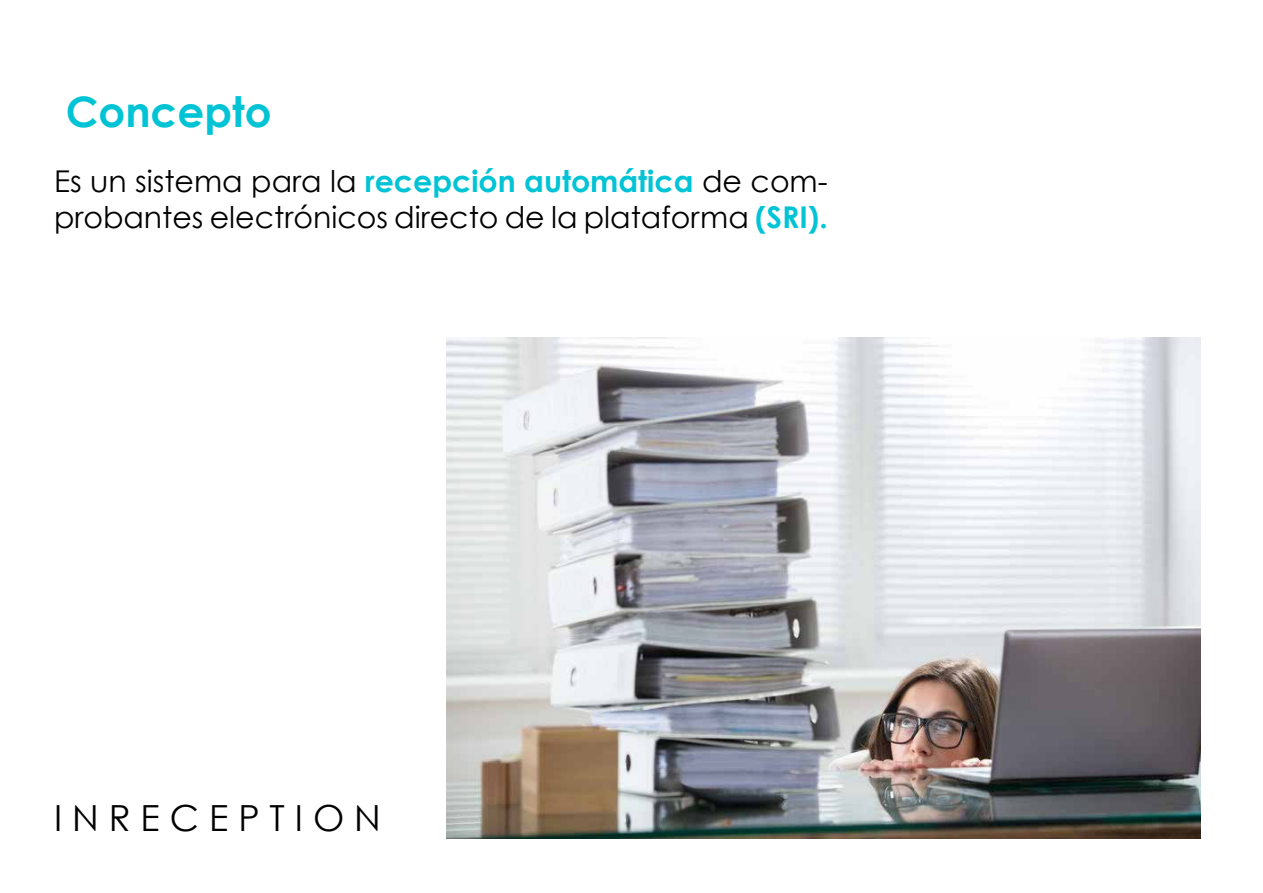
<style>
.page{position:relative;width:1263px;height:893px;background:#fff}
.page>*{position:absolute;margin:0;border:0;box-sizing:border-box;transform-origin:0 0}
.t1{font:700 42px "Century Gothic";color:#00c4d5}
.t2{font:36px "Century Gothic";color:#000}
.t3{font:30px/36px "Century Gothic";color:#000}
.s1{font-weight:700;color:#00c4d5}
</style>
<div class="page">
<img style="left:446px;top:338px;width:754px;height:501px">
<h1 class="t1" style="left:66px;top:86px;width:207px">Concepto</h1>
<p class="t3" style="left:54px;top:163px;width:775px">Es un sistema para la <span class="s1">recepción automática</span> de com&shy;probantes electrónicos directo de la plataforma <span class="s1">(SRI).</span></p>
<p class="t2" style="left:54px;top:796px;width:328px">I N R E C E P T I O N</p>
</div>
